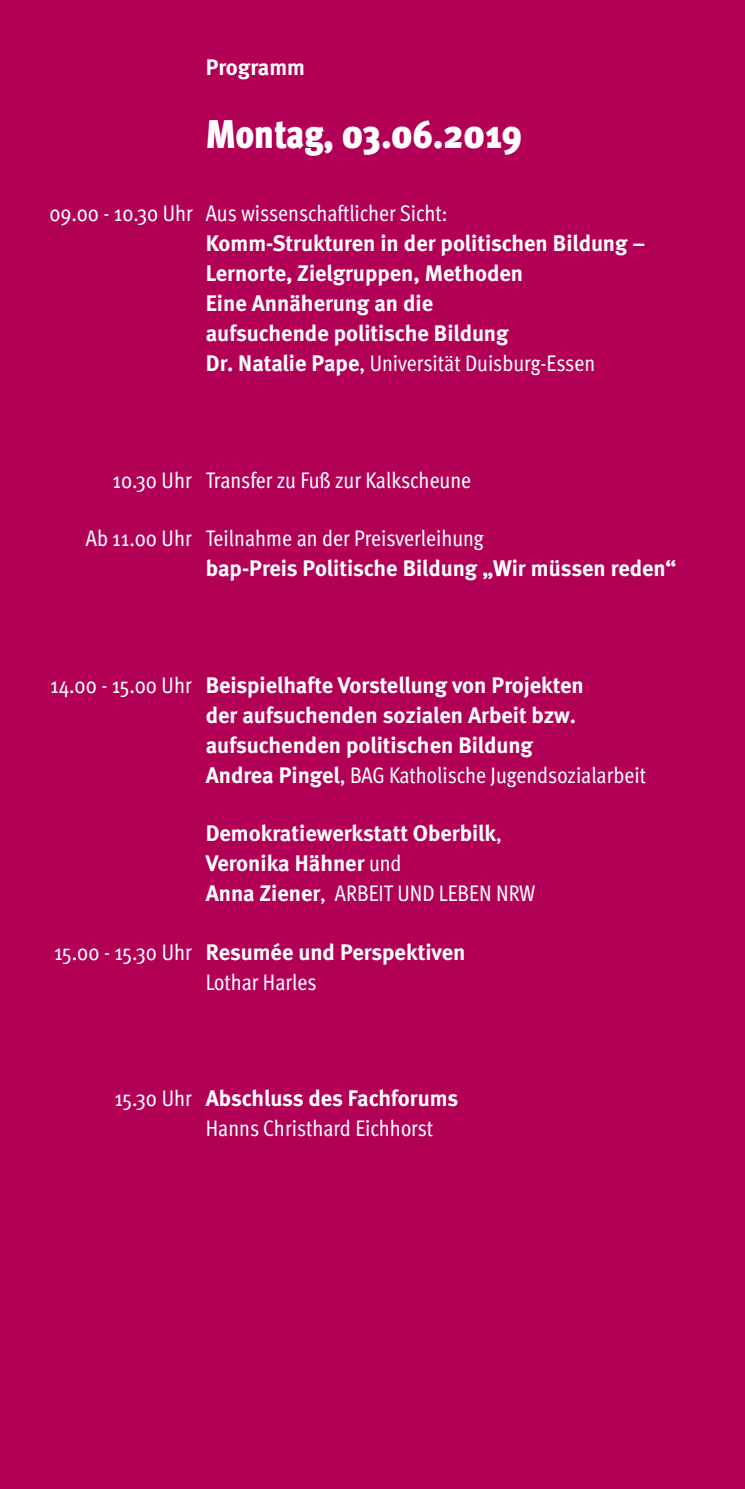
<style>
.page{position:relative;width:745px;height:1489px;background:#fff}
.page>*{position:absolute;margin:0;border:0;box-sizing:border-box;transform-origin:0 0}
.t1{font:900 40px "Meta Cond";letter-spacing:-.01em;color:#fff}
.t2{font:700 22.5px/30px "Meta";color:#fff}
.t3{font:22.5px "Meta Cond";color:#fff}
.s1{font-family:"Meta";font-weight:700}
.s2{font-family:"Meta Cond";font-weight:400}
</style>
<div class="page">
<div style="left:0;top:0;width:744px;height:1488px;background:#b10055"></div>
<p class="t2" style="left:206px;top:51px;width:101px">Programm</p>
<h1 class="t1" style="left:206px;top:110px;width:318px">Montag, 03.06.2019</h1>
<p class="t3" style="left:50px;top:200px;width:399px">09.00 - 10.30 Uhr Aus wissenschaftlicher Sicht:</p>
<p class="t2" style="left:206px;top:228px;width:441px">Komm-Strukturen in der politischen Bildung – Lernorte, Zielgruppen, Methoden<br>Eine Annäherung an die<br>aufsuchende politische Bildung</p>
<p class="t3" style="left:206px;top:350px;width:391px"><span class="s1">Dr. Natalie Pape</span>, Universität Duisburg-Essen</p>
<p class="t3" style="left:113px;top:467px;width:359px">10.30 Uhr Transfer zu Fuß zur Kalkscheune</p>
<p class="t3" style="left:86px;top:525px;width:399px">Ab 11.00 Uhr Teilnahme an der Preisverleihung</p>
<p class="t2" style="left:206px;top:553px;width:471px">bap-Preis Politische Bildung „Wir müssen reden“</p>
<p class="t2" style="left:206px;top:669px;width:379px;text-indent:-155px"><span class="s2">14.00 - 15.00 Uhr</span> Beispielhafte Vorstellung von Projekten der aufsuchenden sozialen Arbeit bzw. aufsuchenden politischen Bildung</p>
<p class="t3" style="left:206px;top:762px;width:441px"><span class="s1">Andrea Pingel</span>, BAG Katholische Jugendsozialarbeit</p>
<p class="t2" style="left:206px;top:818px;width:297px">Demokratiewerkstatt Oberbilk<span class="s2">,<br></span>Veronika Hähner <span class="s2">und</span></p>
<p class="t3" style="left:206px;top:880px;width:331px"><span class="s1">Anna Ziener</span>, ARBEIT UND LEBEN NRW</p>
<p class="t2" style="left:54px;top:936px;width:412px"><span class="s2">15.00 - 15.30 Uhr</span> Resumée und Perspektiven</p>
<p class="t3" style="left:206px;top:968px;width:112px">Lothar Harles</p>
<p class="t2" style="left:115px;top:1083px;width:345px"><span class="s2">15.30 Uhr</span> Abschluss des Fachforums</p>
<p class="t3" style="left:206px;top:1115px;width:229px">Hanns Christhard Eichhorst</p>
</div>
